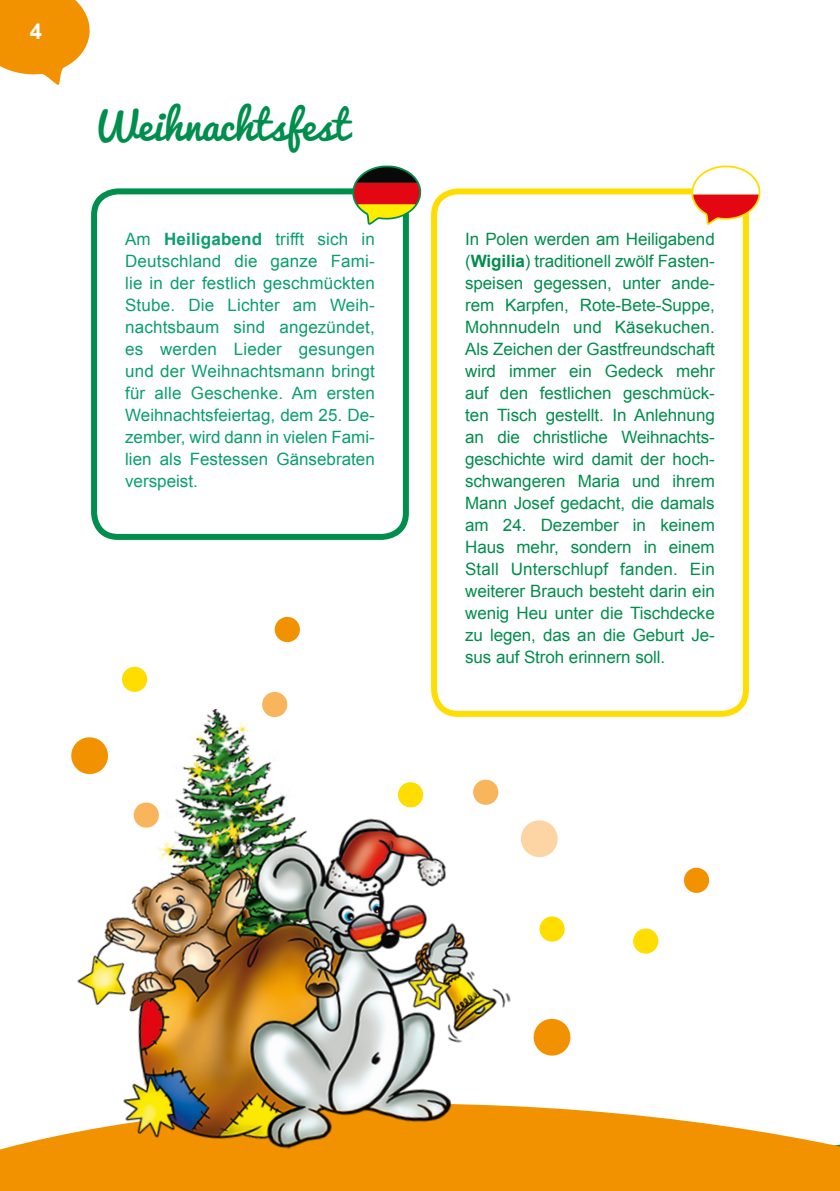
<style>
.page{position:relative;width:840px;height:1191px;background:#fff}
.page>*{position:absolute;margin:0;border:0;box-sizing:border-box;transform-origin:0 0}
.t1{font:40px "Pacifico";color:#008e4d}
.t2{font:700 22px "Arial";color:#fff}
.t3{font:17px/22px "Arial";letter-spacing:-.005em;color:#008e4d;text-align:justify}
.t4{font:17px/22px "Arial";color:#09a06a;text-align:justify}
.s1{font-weight:700}
</style>
<div class="page">
<svg style="left:0;top:0;width:90px;height:85px"></svg>
<svg style="left:0;top:1107px;width:839px;height:84px;fill:#f39200"></svg>
<div style="left:431px;top:188px;width:317px;height:529px;border:6px solid #fd0;border-radius:24px"></div>
<svg style="left:691px;top:165px;width:69px;height:60px"></svg>
<div style="left:91px;top:188px;width:317px;height:352px;border:6px solid #008e4d;border-radius:24px"></div>
<svg style="left:352px;top:165px;width:69px;height:60px"></svg>
<img style="left:32px;top:677px;width:512px;height:513px">
<svg style="left:518px;top:818px;width:40px;height:41px"></svg>
<svg style="left:396px;top:780px;width:28px;height:29px"></svg>
<svg style="left:537px;top:915px;width:28px;height:28px"></svg>
<svg style="left:471px;top:778px;width:28px;height:28px"></svg>
<svg style="left:531px;top:1016px;width:40px;height:41px"></svg>
<svg style="left:633px;top:928px;width:26px;height:26px"></svg>
<svg style="left:120px;top:666px;width:29px;height:27px"></svg>
<svg style="left:274px;top:616px;width:26px;height:27px"></svg>
<svg style="left:683px;top:867px;width:27px;height:26px"></svg>
<svg style="left:260px;top:690px;width:29px;height:28px"></svg>
<svg style="left:132px;top:801px;width:28px;height:28px"></svg>
<svg style="left:69px;top:735px;width:41px;height:41px"></svg>
<p class="t2" style="left:30px;top:17px;width:14px">4</p>
<h1 class="t1" style="left:91px;top:103px;width:259px">Weihnachtsfest</h1>
<p class="t4" style="left:125px;top:228px;width:251px">Am <span class="s1">Heiligabend</span> trifft sich in Deutschland die ganze Fami&shy;lie in der festlich geschmückten Stube. Die Lichter am Weih&shy;nachtsbaum sind angezündet, es werden Lieder gesungen und der Weihnachtsmann bringt für alle Geschenke. Am ersten Weihnachtsfeiertag, dem 25. De&shy;zember, wird dann in vielen Fami&shy;lien als Festessen Gänsebraten verspeist.</p>
<p class="t3" style="left:465px;top:228px;width:251px">In Polen werden am Heiligabend (<span class="s1">Wigilia</span>) traditionell zwölf Fasten&shy;speisen gegessen, unter ande&shy;rem Karpfen, Rote-Bete-Suppe, Mohnnudeln und Käsekuchen.<br>Als Zeichen der Gastfreundschaft wird immer ein Gedeck mehr auf den festlichen geschmück&shy;ten Tisch gestellt. In Anlehnung an die christliche Weihnachts&shy;geschichte wird damit der hoch&shy;schwangeren Maria und ihrem Mann Josef gedacht, die damals am 24. Dezember in keinem Haus mehr, sondern in einem Stall Unterschlupf fanden. Ein weiterer Brauch besteht darin ein wenig Heu unter die Tischdecke zu legen, das an die Geburt Je&shy;sus auf Stroh erinnern soll.</p>
</div>
